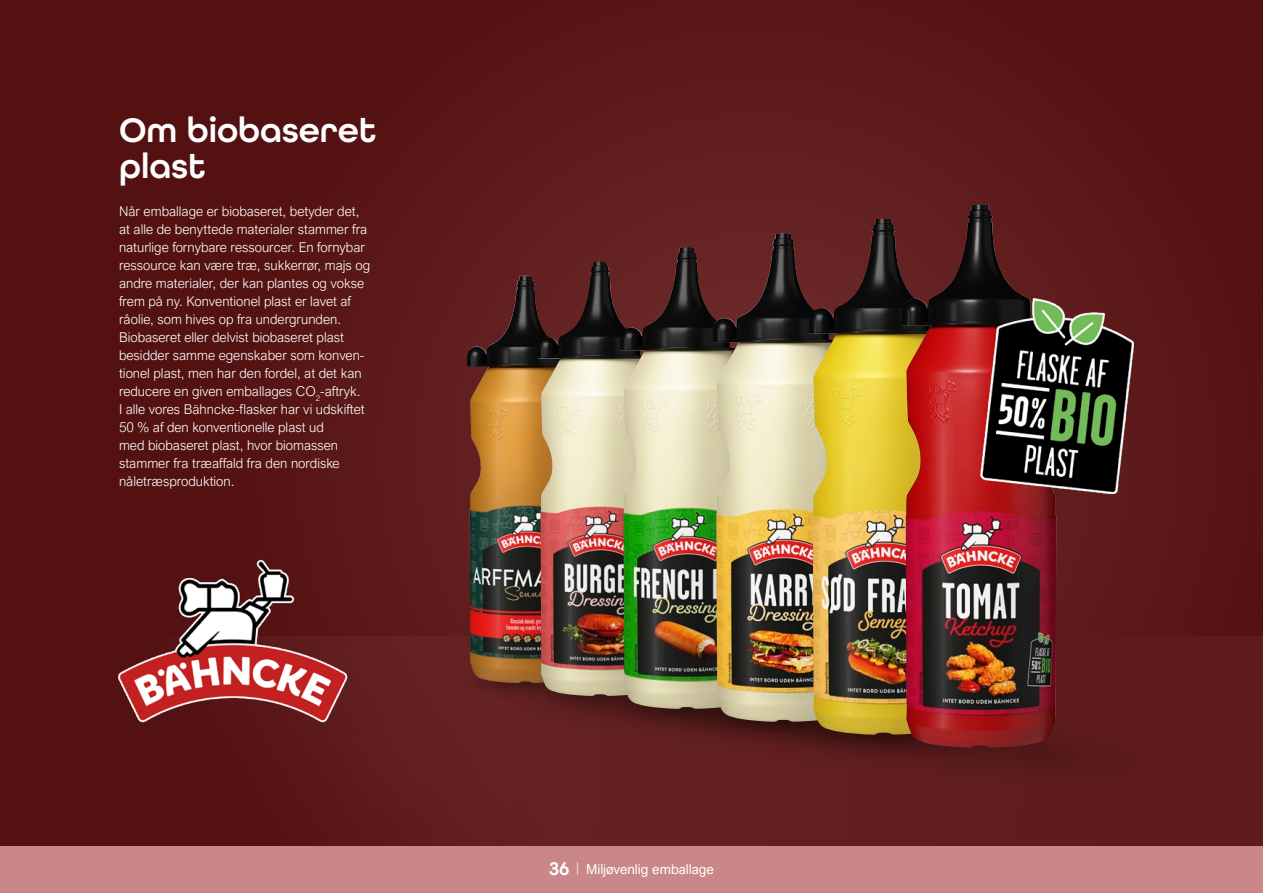
<style>
.page{position:relative;width:1263px;height:893px;background:#fff}
.page>*{position:absolute;margin:0;border:0;box-sizing:border-box;transform-origin:0 0}
.Orkla_Sidetitel{font:600 36px/36.8px "All Round Gothic";letter-spacing:-.005em;color:#fff}
.Orkla_Brødtekst_9_12{font:300 13.5px/18px "Arial Nova";color:#fff}
.OrklaPaginering_teks{font:13.5px "Arial Nova";color:#fff}
.s1{font-family:"All Round Gothic";font-weight:600;font-size:19.5px}
.s2{font-weight:300}
</style>
<div class="page">
<div style="left:0;top:0;width:1263px;height:846px;background:#581616"></div>
<img style="left:118px;top:559px;width:230px;height:164px">
<div style="left:428px;top:636px;width:342px;height:180px;background:#632121"></div>
<img style="left:453px;top:651px;width:70px;height:52px">
<img style="left:467px;top:276px;width:70px;height:407px">
<img style="left:523px;top:662px;width:81px;height:56px">
<img style="left:537px;top:262px;width:83px;height:434px">
<img style="left:604px;top:673px;width:89px;height:59px">
<img style="left:620px;top:247px;width:93px;height:462px">
<img style="left:693px;top:684px;width:100px;height:62px">
<img style="left:713px;top:233px;width:96px;height:489px">
<img style="left:793px;top:695px;width:172px;height:55px">
<img style="left:809px;top:219px;width:93px;height:516px">
<img style="left:902px;top:205px;width:154px;height:543px">
<img style="left:981px;top:298px;width:152px;height:196px">
<div style="left:0;top:846px;width:1263px;height:47px;background:#c98787"></div>
<p class="Orkla_Sidetitel" style="left:119px;top:111px;width:259px">Om biobaseret plast</p>
<p class="Orkla_Brødtekst_9_12" style="left:119px;top:202px;width:253px">Når emballage er biobaseret, betyder det, at alle de benyttede materialer stammer fra naturlige fornybare ressourcer. En fornybar ressource kan være træ, sukkerrør, majs og andre materialer, der kan plantes og vokse frem på ny. Konventionel plast er lavet af råolie, som hives op fra undergrunden.<br>Biobaseret eller delvist biobaseret plast besidder samme egenskaber som konven&shy;tionel plast, men har den fordel, at det kan reducere en given emballages CO<sub>2</sub>-aftryk.<br>I alle vores Bähncke-flasker har vi udskiftet 50 % af den konventionelle plast ud<br>med biobaseret plast, hvor biomassen stammer fra træaffald fra den nordiske nåletræsproduktion.</p>
<p class="OrklaPaginering_teks" style="left:549px;top:861px;width:166px"><span class="s1">36</span> <span class="s2">|</span> Miljøvenlig emballage</p>
</div>
